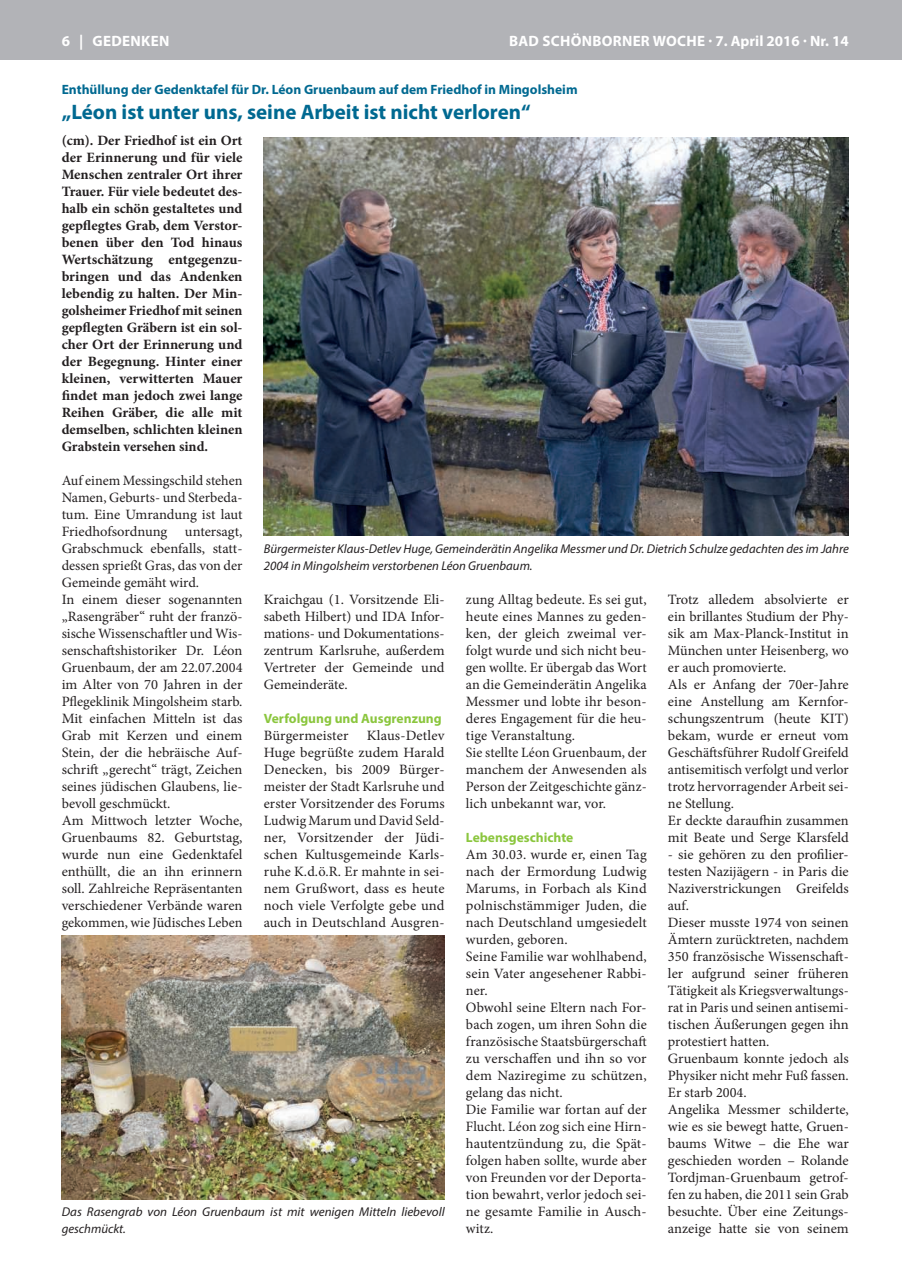
<style>
.page{position:relative;width:902px;height:1280px;background:#fff}
.page>*{position:absolute;margin:0;border:0;box-sizing:border-box;transform-origin:0 0}
.t1{font:700 21px "Myriad Pro";color:#006991}
.t2{font:700 15px "Myriad Pro";color:#fff}
.t3{font:700 15px "Myriad Pro";letter-spacing:.02em;color:#fff}
.t4{font:14.25px/17px "Minion Pro";color:#231f20}
.t5{font:700 14.25px/17px "Minion Pro";color:#231f20;text-align:justify}
.t6{font:700 13.5px "Myriad Pro";color:#006991}
.t7{font:700 13.5px "Myriad Pro";color:#8bc63e}
.t8{font:italic 12.75px/17px "Myriad Pro";color:#231f20}
</style>
<div class="page">
<div style="left:0;top:0;width:901px;height:60px;background:#b2b3b7"></div>
<img style="left:264px;top:137px;width:584px;height:399px">
<img style="left:62px;top:936px;width:382px;height:263px">
<p class="t3" style="left:62px;top:31px;width:109px">6 | gedenken</p>
<p class="t3" style="left:509px;top:31px;width:84px">BAD SCHÖNBO</p>
<p class="t2" style="left:612px;top:31px;width:237px">RNER WOCHE · 7. April 2016 · Nr. 14</p>
<p class="t6" style="left:62px;top:80px;width:517px">Enthüllung der Gedenktafel für Dr. Léon Gruenbaum auf dem Friedhof in Mingolsheim</p>
<h1 class="t1" style="left:62px;top:98px;width:470px">„Léon ist unter uns, seine Arbeit ist nicht verloren“</h1>
<p class="t5" style="left:62px;top:131px;width:182px">(cm). Der Friedhof ist ein Ort der Erinnerung und für viele Menschen zentraler Ort ihrer Trauer. Für viele bedeutet des&shy;halb ein schön gestaltetes und gepflegtes Grab, dem Verstor&shy;benen über den Tod hinaus Wertschätzung entgegenzu&shy;bringen und das Andenken lebendig zu halten. Der Min&shy;golsheimer Friedhof mit seinen gepflegten Gräbern ist ein sol&shy;cher Ort der Erinnerung und der Begegnung. Hinter einer kleinen, verwitterten Mauer findet man jedoch zwei lange Reihen Gräber, die alle mit demselben, schlichten kleinen Grabstein versehen sind.</p>
<p class="t4" style="left:62px;top:472px;width:182px">Auf einem Messingschild stehen<br>Namen, Geburts- und Sterbeda&shy;tum. Eine Umrandung ist laut<br>Friedhofsordnung untersagt,<br>Grabschmuck ebenfalls, statt&shy;dessen sprießt Gras, das von der<br>Gemeinde gemäht wird.<br>In einem dieser sogenannten „Rasengräber“ ruht der franzö&shy;sische Wissenschaftler und Wis&shy;senschaftshistoriker Dr. Léon<br>Gruenbaum, der am 22.07.2004 im Alter von 70 Jahren in der<br>Pflegeklinik Mingolsheim starb.<br>Mit einfachen Mitteln ist das<br>Grab mit Kerzen und einem<br>Stein, der die hebräische Auf&shy;schrift „gerecht“ trägt, Zeichen seines jüdischen Glaubens, lie&shy;bevoll geschmückt.<br>Am Mittwoch letzter Woche,<br>Gruenbaums 82. Geburtstag, wurde nun eine Gedenktafel enthüllt, die an ihn erinnern soll. Zahlreiche Repräsentanten verschiedener Verbände waren gekommen, wie Jüdisches Leben</p>
<p class="t8" style="left:264px;top:540px;width:586px">Bürgermeister Klaus-Detlev Huge, Gemeinderätin Angelika Messmer und Dr. Dietrich Schulze gedachten des im Jahre<br>2004 in Mingolsheim verstorbenen Léon Gruenbaum.</p>
<p class="t4" style="left:264px;top:591px;width:182px;text-align:justify">Kraichgau (1. Vorsitzende Eli&shy;sabeth Hilbert) und IDA Infor&shy;mations- und Dokumentations&shy;zentrum Karlsruhe, außerdem Vertreter der Gemeinde und Gemeinderäte.</p>
<p class="t7" style="left:264px;top:709px;width:179px">Verfolgung und Ausgrenzung</p>
<p class="t4" style="left:264px;top:727px;width:86px">Bürgermeister</p>
<p class="t4" style="left:466px;top:591px;width:182px">zung Alltag bedeute. Es sei gut, heute eines Mannes zu geden&shy;ken, der gleich zweimal ver&shy;folgt wurde und sich nicht beu&shy;gen wollte. Er übergab das Wort an die Gemeinderätin Angelika<br>Messmer und lobte ihr beson&shy;deres Engagement für die heu&shy;tige Veranstaltung.<br>Sie stellte Léon Gruenbaum, der manchem der Anwesenden als<br>Person der Zeitgeschichte gänz&shy;lich unbekannt war, vor.</p>
<p class="t7" style="left:466px;top:829px;width:109px">Lebensgeschichte</p>
<p class="t4" style="left:466px;top:846px;width:182px">Am 30.03. wurde er, einen Tag nach der Ermordung Ludwig<br>Marums, in Forbach als Kind polnischstämmiger Juden, die nach Deutschland umgesiedelt wurden, geboren.<br>Seine Familie war wohlhabend, sein Vater angesehener Rabbi&shy;ner.<br>Obwohl seine Eltern nach For&shy;bach zogen, um ihren Sohn die französische Staatsbürgerschaft zu verschaffen und ihn so vor dem Naziregime zu schützen, gelang das nicht.<br>Die Familie war fortan auf der<br>Flucht. Léon zog sich eine Hirn&shy;hautentzündung zu, die Spät&shy;folgen haben sollte, wurde aber von Freunden vor der Deporta&shy;tion bewahrt, verlor jedoch sei&shy;ne gesamte Familie in Ausch&shy;witz.</p>
<p class="t4" style="left:668px;top:591px;width:182px">Trotz alledem absolvierte er ein brillantes Studium der Phy&shy;sik am Max-Planck-Institut in<br>München unter Heisenberg, wo er auch promovierte.<br>Als er Anfang der 70er-Jahre eine Anstellung am Kernfor&shy;schungszentrum (heute KIT) bekam, wurde er erneut vom<br>Geschäftsführer Rudolf Greifeld antisemitisch verfolgt und verlor trotz hervorragender Arbeit sei&shy;ne Stellung.<br>Er deckte daraufhin zusammen mit Beate und Serge Klarsfeld</p>
<p class="t4" style="left:668px;top:846px;width:182px">- sie gehören zu den profilier&shy;testen Nazijägern - in Paris die<br>Naziverstrickungen Greifelds auf.<br>Dieser musste 1974 von seinen<br>Ämtern zurücktreten, nachdem<br>350 französische Wissenschaft&shy;ler aufgrund seiner früheren<br>Tätigkeit als Kriegsverwaltungs&shy;rat in Paris und seinen antisemi&shy;tischen Äußerungen gegen ihn protestiert hatten.<br>Gruenbaum konnte jedoch als<br>Physiker nicht mehr Fuß fassen.<br>Er starb 2004.<br>Angelika Messmer schilderte, wie es sie bewegt hatte, Gruen&shy;baums Witwe – die Ehe war geschieden worden – Rolande<br>Tordjman-Gruenbaum getrof&shy;fen zu haben, die 2011 sein Grab besuchte. Über eine Zeitungs&shy;anzeige hatte sie von seinem</p>
<p class="t4" style="left:264px;top:727px;width:182px;text-align:justify;text-indent:103px">Klaus-Detlev Huge begrüßte zudem Harald Denecken, bis 2009 Bürger&shy;meister der Stadt Karlsruhe und erster Vorsitzender des Forums Ludwig Marum und David Seld&shy;ner, Vorsitzender der Jüdi&shy;schen Kultusgemeinde Karls&shy;ruhe K.d.ö.R. Er mahnte in sei&shy;nem Grußwort, dass es heute noch viele Verfolgte gebe und auch in Deutschland Ausgren-</p>
<p class="t8" style="left:62px;top:1203px;width:384px">Das Rasengrab von Léon Gruenbaum ist mit wenigen Mitteln liebevoll geschmückt.</p>
</div>
